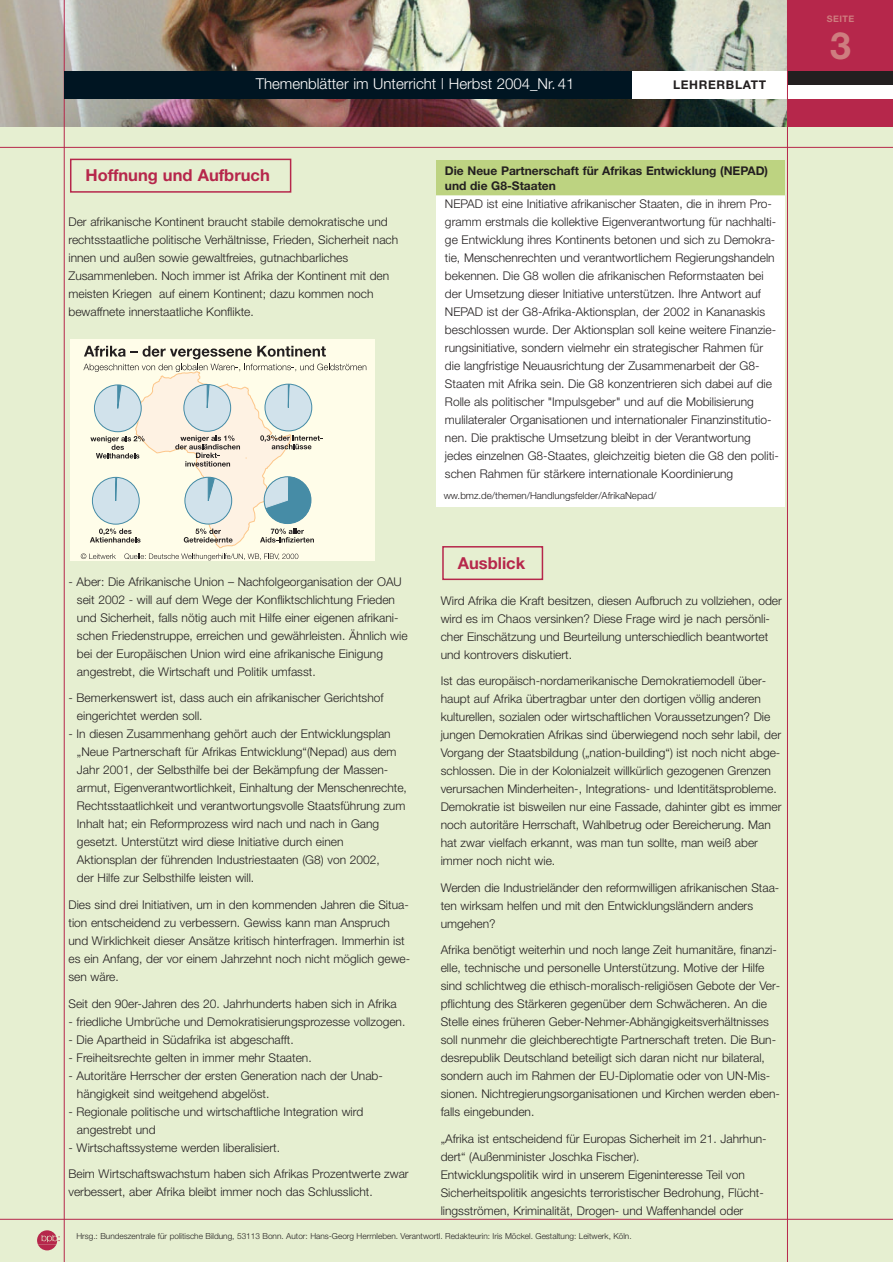
<style>
.page{position:relative;width:893px;height:1262px;background:#fff}
.page>*{position:absolute;margin:0;border:0;box-sizing:border-box;transform-origin:0 0}
.t1{font:700 37.5px "Helvetica Neue";color:#ce7d7f}
.t2{font:700 16.5px "Helvetica Neue";color:#b6274b}
.t3{font:300 15px "Helvetica Neue";color:#fff}
.t4{font:300 12px/18px "Helvetica Neue";color:#231f20}
.t5{font:700 12px/15px "Helvetica Neue";color:#231f20}
.t6{font:700 12px "Helvetica Neue";letter-spacing:.055em;color:#231f20}
.t7{font:300 9.75px "Helvetica Neue";color:#231f20}
.t8{font:700 9px "Helvetica Neue";letter-spacing:.055em;color:#ce7d7f}
.t9{font:300 8.25px "Helvetica Neue";color:#231f20}
.s1{color:#fff}
</style>
<div class="page">
<div style="left:0;top:0;width:892px;height:1262px;background:#e6efd1"></div>
<div style="left:436px;top:160px;width:349px;height:34px;background:#bdd381"></div>
<div style="left:436px;top:196px;width:349px;height:311px;background:#fff"></div>
<img style="left:0;top:0;width:787px;height:126px">
<div style="left:787px;top:0;width:105px;height:126px;background:#b6274b"></div>
<hr style="left:64px;top:0;width:1px;height:1262px;background:#b6274b">
<hr style="left:0;top:147px;width:892px;height:1px;background:#b6274b">
<hr style="left:0;top:1218px;width:892px;height:1px;background:#b6274b">
<div style="left:64px;top:71px;width:723px;height:27px;background:#001522"></div>
<div style="left:632px;top:71px;width:260px;height:27px;background:#fff"></div>
<div style="left:787px;top:71px;width:105px;height:14px;background:#231f20"></div>
<svg style="left:37px;top:1230px;width:23px;height:20px"></svg>
<hr style="left:787px;top:0;width:1px;height:1262px;background:#b6274b">
<div style="left:442px;top:546px;width:101px;height:34px;border:2px solid #b6274b"></div>
<div style="left:70px;top:339px;width:305px;height:222px;background:#fffde9"></div>
<svg style="left:81px;top:346px;width:285px;height:214px"></svg>
<div style="left:70px;top:159px;width:221px;height:34px;border:2px solid #b6274b"></div>
<p class="t3" style="left:256px;top:78px;width:320px">Themenblätter im Unterricht | Herbst 2004_Nr.41</p>
<p class="t6" style="left:673px;top:80px;width:95px">LEHRERBLATT</p>
<h2 class="t2" style="left:85px;top:169px;width:186px">Hoffnung und Aufbruch</h2>
<p class="t4" style="left:68px;top:214px;width:331px">Der afrikanische Kontinent braucht stabile demokratische und rechtsstaatliche politische Verhältnisse, Frieden, Sicherheit nach innen und außen sowie gewaltfreies, gutnachbarliches Zusammenleben. Noch immer ist Afrika der Kontinent mit den meisten Kriegen auf einem Kontinent; dazu kommen noch bewaffnete innerstaatliche Konflikte.</p>
<p class="t4" style="left:77px;top:574px;width:332px;text-indent:-9px">- Aber: Die Afrikanische Union – Nachfolgeorganisation der OAU seit 2002 - will auf dem Wege der Konfliktschlichtung Frieden und Sicherheit, falls nötig auch mit Hilfe einer eigenen afrikani&shy;schen Friedenstruppe, erreichen und gewährleisten. Ähnlich wie bei der Europäischen Union wird eine afrikanische Einigung angestrebt, die Wirtschaft und Politik umfasst.</p>
<p class="t4" style="left:77px;top:690px;width:308px;text-indent:-9px">- Bemerkenswert ist, dass auch ein afrikanischer Gerichtshof eingerichtet werden soll.</p>
<p class="t4" style="left:77px;top:726px;width:331px;text-indent:-9px">- In diesen Zusammenhang gehört auch der Entwicklungsplan „Neue Partnerschaft für Afrikas Entwicklung“(Nepad) aus dem Jahr 2001, der Selbsthilfe bei der Bekämpfung der Massen&shy;armut, Eigenverantwortlichkeit, Einhaltung der Menschenrechte, Rechtsstaatlichkeit und verantwortungsvolle Staatsführung zum Inhalt hat; ein Reformprozess wird nach und nach in Gang gesetzt. Unterstützt wird diese Initiative durch einen<br>Aktionsplan der führenden Industriestaaten (G8) von 2002,<br>der Hilfe zur Selbsthilfe leisten will.</p>
<p class="t4" style="left:68px;top:897px;width:343px">Dies sind drei Initiativen, um in den kommenden Jahren die Situa&shy;tion entscheidend zu verbessern. Gewiss kann man Anspruch und Wirklichkeit dieser Ansätze kritisch hinterfragen. Immerhin ist es ein Anfang, der vor einem Jahrzehnt noch nicht möglich gewe&shy;sen wäre.</p>
<p class="t4" style="left:68px;top:995px;width:330px">Seit den 90er-Jahren des 20. Jahrhunderts haben sich in Afrika</p>
<p class="t4" style="left:68px;top:1013px;width:338px">- friedliche Umbrüche und Demokratisierungsprozesse vollzogen.</p>
<p class="t4" style="left:68px;top:1031px;width:227px">- Die Apartheid in Südafrika ist abgeschafft.</p>
<p class="t4" style="left:68px;top:1049px;width:245px">- Freiheitsrechte gelten in immer mehr Staaten.</p>
<p class="t4" style="left:77px;top:1067px;width:307px;text-indent:-9px">- Autoritäre Herrscher der ersten Generation nach der Unab&shy;hängigkeit sind weitgehend abgelöst.</p>
<p class="t4" style="left:77px;top:1103px;width:288px;text-indent:-9px">- Regionale politische und wirtschaftliche Integration wird angestrebt und</p>
<p class="t4" style="left:68px;top:1139px;width:213px">- Wirtschaftssysteme werden liberalisiert.</p>
<p class="t4" style="left:68px;top:1166px;width:342px">Beim Wirtschaftswachstum haben sich Afrikas Prozentwerte zwar verbessert, aber Afrika bleibt immer noch das Schlusslicht.</p>
<p class="t5" style="left:445px;top:164px;width:325px">Die Neue Partnerschaft für Afrikas Entwicklung (NEPAD) und die G8-Staaten</p>
<p class="t4" style="left:445px;top:196px;width:335px">NEPAD ist eine Initiative afrikanischer Staaten, die in ihrem Pro&shy;gramm erstmals die kollektive Eigenverantwortung für nachhalti&shy;ge Entwicklung ihres Kontinents betonen und sich zu Demokra&shy;tie, Menschenrechten und verantwortlichem Regierungshandeln bekennen. Die G8 wollen die afrikanischen Reformstaaten bei der Umsetzung dieser Initiative unterstützen. Ihre Antwort auf NEPAD ist der G8-Afrika-Aktionsplan, der 2002 in Kananaskis beschlossen wurde. Der Aktionsplan soll keine weitere Finanzie&shy;rungsinitiative, sondern vielmehr ein strategischer Rahmen für die langfristige Neuausrichtung der Zusammenarbeit der G8- Staaten mit Afrika sein. Die G8 konzentrieren sich dabei auf die Rolle als politischer "Impulsgeber" und auf die Mobilisierung mulilateraler Organisationen und internationaler Finanzinstitutio&shy;nen. Die praktische Umsetzung bleibt in der Verantwortung jedes einzelnen G8-Staates, gleichzeitig bieten die G8 den politi&shy;schen Rahmen für stärkere internationale Koordinierung</p>
<p class="t7" style="left:436px;top:492px;width:221px"><span class="s1">w</span>ww.bmz.de/themen/Handlungsfelder/AfrikaNepad/</p>
<h2 class="t2" style="left:458px;top:557px;width:69px">Ausblick</h2>
<p class="t4" style="left:440px;top:592px;width:343px">Wird Afrika die Kraft besitzen, diesen Aufbruch zu vollziehen, oder wird es im Chaos versinken? Diese Frage wird je nach persönli&shy;cher Einschätzung und Beurteilung unterschiedlich beantwortet und kontrovers diskutiert.</p>
<p class="t4" style="left:440px;top:673px;width:342px">Ist das europäisch-nordamerikanische Demokratiemodell über&shy;haupt auf Afrika übertragbar unter den dortigen völlig anderen kulturellen, sozialen oder wirtschaftlichen Voraussetzungen? Die jungen Demokratien Afrikas sind überwiegend noch sehr labil, der Vorgang der Staatsbildung („nation-building“) ist noch nicht abge&shy;schlossen. Die in der Kolonialzeit willkürlich gezogenen Grenzen verursachen Minderheiten-, Integrations- und Identitätsprobleme.<br>Demokratie ist bisweilen nur eine Fassade, dahinter gibt es immer noch autoritäre Herrschaft, Wahlbetrug oder Bereicherung. Man hat zwar vielfach erkannt, was man tun sollte, man weiß aber immer noch nicht wie.</p>
<p class="t4" style="left:440px;top:879px;width:340px">Werden die Industrieländer den reformwilligen afrikanischen Staa&shy;ten wirksam helfen und mit den Entwicklungsländern anders umgehen?</p>
<p class="t4" style="left:440px;top:942px;width:341px">Afrika benötigt weiterhin und noch lange Zeit humanitäre, finanzi&shy;elle, technische und personelle Unterstützung. Motive der Hilfe sind schlichtweg die ethisch-moralisch-religiösen Gebote der Ver&shy;pflichtung des Stärkeren gegenüber dem Schwächeren. An die Stelle eines früheren Geber-Nehmer-Abhängigkeitsverhältnisses soll nunmehr die gleichberechtigte Partnerschaft treten. Die Bun&shy;desrepublik Deutschland beteiligt sich daran nicht nur bilateral, sondern auch im Rahmen der EU-Diplomatie oder von UN-Mis&shy;sionen. Nichtregierungsorganisationen und Kirchen werden eben&shy;falls eingebunden.</p>
<p class="t4" style="left:440px;top:1130px;width:327px">„Afrika ist entscheidend für Europas Sicherheit im 21. Jahrhun&shy;dert“ (Außenminister Joschka Fischer).<br>Entwicklungspolitik wird in unserem Eigeninteresse Teil von Sicherheitspolitik angesichts terroristischer Bedrohung, Flücht&shy;lingsströmen, Kriminalität, Drogen- und Waffenhandel oder</p>
<p class="t9" style="left:76px;top:1233px;width:557px">Hrsg.: Bundeszentrale für politische Bildung, 53113 Bonn. Autor: Hans-Georg Herrnleben. Verantwortl. Redakteurin: Iris Möckel. Gestaltung: Leitwerk, Köln.</p>
<p class="t8" style="left:826px;top:16px;width:29px">SEITE</p>
<h1 class="t1" style="left:830px;top:33px;width:22px">3</h1>
</div>
